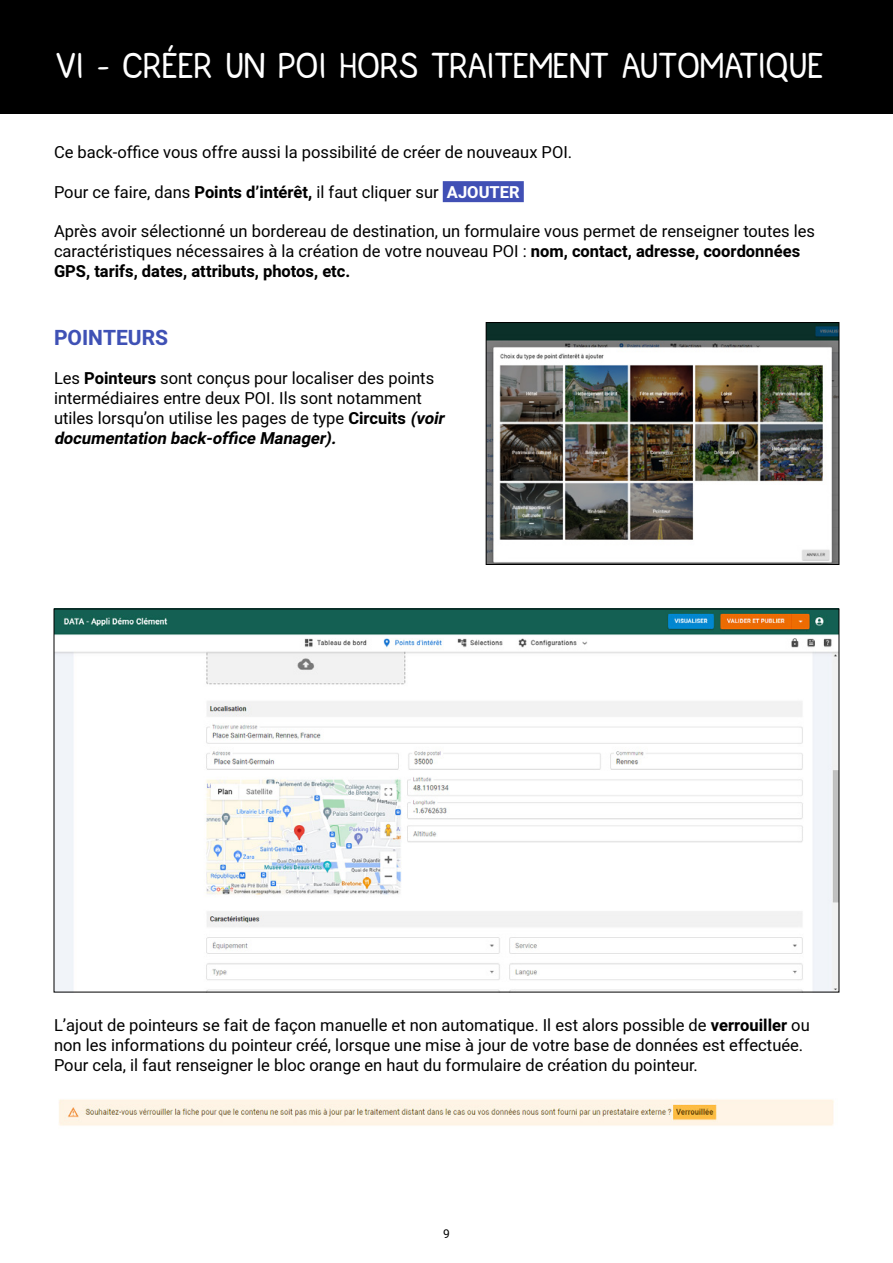
<style>
.page{position:relative;width:893px;height:1263px;background:#fff}
.page>*{position:absolute;margin:0;border:0;box-sizing:border-box;transform-origin:0 0}
.t1{font:36px "Handy Andy";letter-spacing:-.03em;color:#fff}
.t2{font:700 21px "Heebo";color:#3f51b5}
.t3{font:16.5px/19.8px "Heebo";color:#000}
.t4{font:12px "Heebo";color:#000}
.s1{font-weight:700}
.s2{font-weight:700;color:#fff}
.s3{font-weight:700;font-style:italic}
</style>
<div class="page">
<div style="left:0;top:0;width:893px;height:114px;background:#000"></div>
<div style="left:443px;top:181px;width:81px;height:21px;background:#4150b5"></div>
<img style="left:488px;top:324px;width:349px;height:239px">
<div style="left:486px;top:322px;width:353px;height:243px;border:1px solid #000"></div>
<img style="left:56px;top:611px;width:781px;height:379px">
<img style="left:59px;top:1099px;width:775px;height:27px">
<h1 class="t1" style="left:54px;top:45px;width:772px">VI - CRÉER UN POI HORS TRAITEMENT AUTOMATIQUE</h1>
<p class="t3" style="left:54px;top:142px;width:520px">Ce back-office vous offre aussi la possibilité de créer de nouveaux POI.</p>
<p class="t3" style="left:54px;top:182px;width:467px">Pour ce faire, dans <span class="s1">Points d’intérêt,</span> il faut cliquer sur <span class="s2">AJOUTER</span></p>
<p class="t3" style="left:54px;top:221px;width:762px">Après avoir sélectionné un bordereau de destination, un formulaire vous permet de renseigner toutes les caractéristiques nécessaires à la création de votre nouveau POI : <span class="s1">nom, contact, adresse, coordonnées<br>GPS, tarifs, dates, attributs, photos, etc.</span></p>
<p class="t2" style="left:54px;top:322px;width:116px">POINTEURS</p>
<p class="t3" style="left:54px;top:368px;width:396px">Les <span class="s1">Pointeurs</span> sont conçus pour localiser des points intermédiaires entre deux POI. Ils sont notamment utiles lorsqu’on utilise les pages de type <span class="s1">Circuits</span> <span class="s3">(voir documentation back-office Manager).</span></p>
<p class="t3" style="left:54px;top:1015px;width:757px">L’ajout de pointeurs se fait de façon manuelle et non automatique. Il est alors possible de <span class="s1">verrouiller</span> ou non les informations du pointeur créé, lorsque une mise à jour de votre base de données est effectuée.<br>Pour cela, il faut renseigner le bloc orange en haut du formulaire de création du pointeur.</p>
<p class="t4" style="left:443px;top:1225px;width:8px">9</p>
</div>
